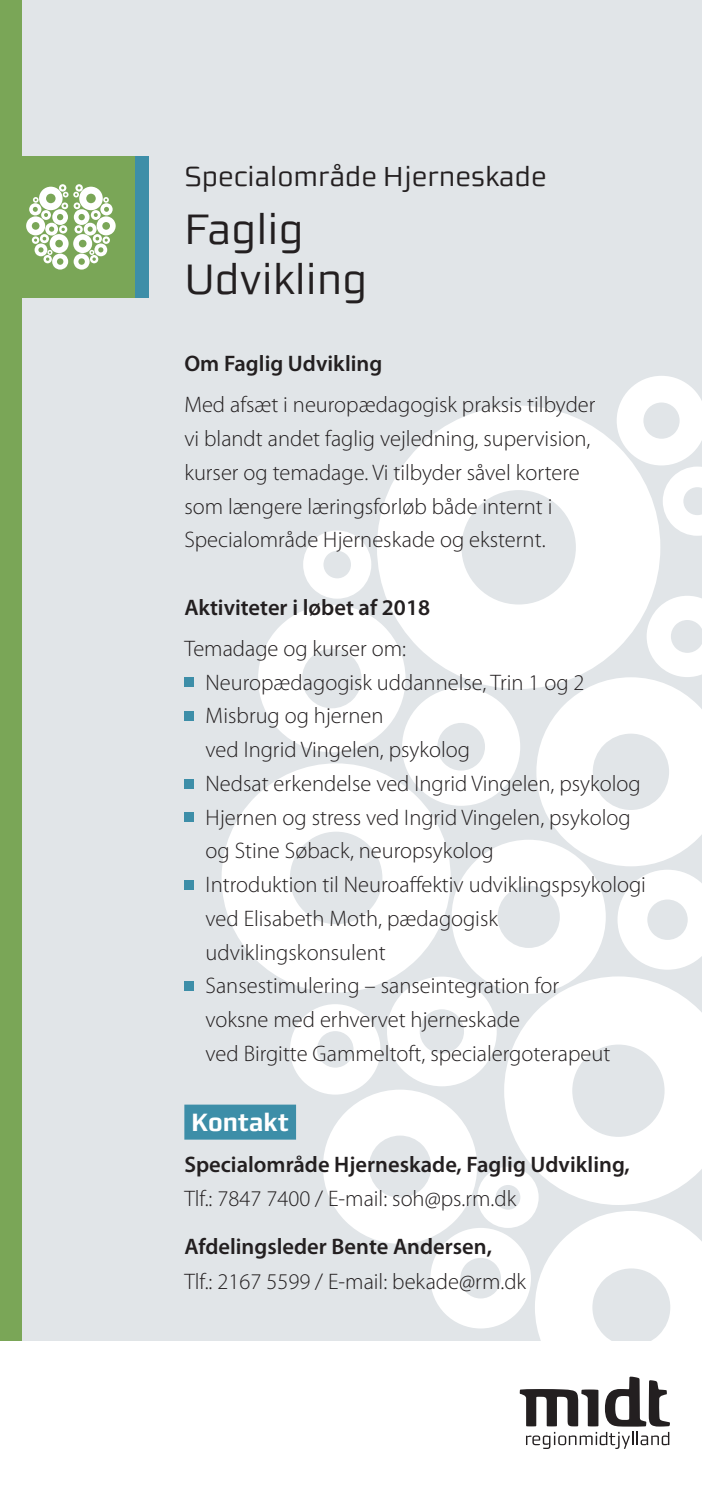
<style>
.page{position:relative;width:702px;height:1489px;background:#fff}
.page>*{position:absolute;margin:0;border:0;box-sizing:border-box;transform-origin:0 0}
.Overskrift{font:42.5px "midtsans";color:#231f20}
.Underover{font:27.5px "midtsans";color:#231f20}
.dato{font:700 25px "midtsans";color:#fff}
.bti{font:300 22.5px/33.8px "Myriad Pro";color:#231f20}
.bt{font:600 22.5px/33.8px "Myriad Pro";color:#231f20}
.bt-2{font:300 22.5px/35px "Myriad Pro";color:#231f20}
.s1{font-weight:300}
.s2{font-weight:600}
</style>
<div class="page">
<svg style="left:519px;top:1376px;width:151px;height:72px"></svg>
<div style="left:0;top:0;width:702px;height:1339px;background:#e1e5e8"></div>
<svg style="left:221px;top:795px;width:37px;height:166px;fill:#fff"></svg>
<svg style="left:258px;top:376px;width:444px;height:963px"></svg>
<div style="left:0;top:0;width:21px;height:1339px;background:#7aa657"></div>
<div style="left:184px;top:677px;width:9px;height:10px;background:#3d8ea8"></div>
<div style="left:184px;top:711px;width:9px;height:9px;background:#3d8ea8"></div>
<div style="left:184px;top:779px;width:9px;height:9px;background:#3d8ea8"></div>
<div style="left:184px;top:812px;width:9px;height:10px;background:#3d8ea8"></div>
<div style="left:184px;top:880px;width:9px;height:9px;background:#3d8ea8"></div>
<div style="left:184px;top:981px;width:9px;height:9px;background:#3d8ea8"></div>
<div style="left:184px;top:1104px;width:112px;height:35px;background:#3d8ea8"></div>
<div style="left:135px;top:156px;width:14px;height:142px;background:#3d8ea8"></div>
<div style="left:7px;top:156px;width:128px;height:142px;background:#7aa657"></div>
<svg style="left:26px;top:184px;width:90px;height:85px"></svg>
<p class="Underover" style="left:184px;top:161px;width:364px">Specialområde Hjerneskade</p>
<p class="Overskrift" style="left:184px;top:204px;width:121px">Faglig</p>
<p class="Overskrift" style="left:184px;top:254px;width:185px">Udvikling</p>
<p class="bt" style="left:184px;top:346px;width:199px">Om Faglig Udvikling</p>
<p class="bti" style="left:184px;top:387px;width:412px">Med afsæt i neuropædagogisk praksis tilbyder vi blandt andet faglig vejledning, supervision, kurser og temadage. Vi tilbyder såvel kortere som længere læringsforløb både internt i Specialområde Hjerneskade og eksternt.</p>
<p class="bt" style="left:184px;top:590px;width:247px">Aktiviteter i løbet af 2018</p>
<p class="bti" style="left:184px;top:631px;width:223px">Temadage og kurser om:</p>
<p class="bti" style="left:206px;top:665px;width:380px">Neuropædagogisk uddannelse, Trin 1 og 2</p>
<p class="bti" style="left:206px;top:698px;width:266px">Misbrug og hjernen<br>ved Ingrid Vingelen, psykolog</p>
<p class="bti" style="left:206px;top:766px;width:436px">Nedsat erkendelse ved Ingrid Vingelen, psykolog</p>
<p class="bti" style="left:206px;top:800px;width:426px">Hjernen og stress ved Ingrid Vingelen, psykolog og Stine Søback, neuropsykolog</p>
<p class="bti" style="left:206px;top:867px;width:442px">Introduktion til Neuroaffektiv udviklingspsykologi ved Elisabeth Moth, pædagogisk udviklingskonsulent</p>
<p class="bti" style="left:206px;top:968px;width:406px">Sansestimulering – sanseintegration for voksne med erhvervet hjerneskade<br>ved Birgitte Gammeltoft, specialergoterapeut</p>
<p class="dato" style="left:191px;top:1107px;width:99px">Kontakt</p>
<p class="bt" style="left:184px;top:1146px;width:447px">Specialområde Hjerneskade, Faglig Udvikling,<br><span class="s1">Tlf.: 7847 7400 / E-mail: soh@ps.rm.dk</span></p>
<p class="bt-2" style="left:184px;top:1228px;width:343px"><span class="s2">Afdelingsleder Bente Andersen,<br></span>Tlf.: 2167 5599 / E-mail: bekade@rm.dk</p>
</div>
